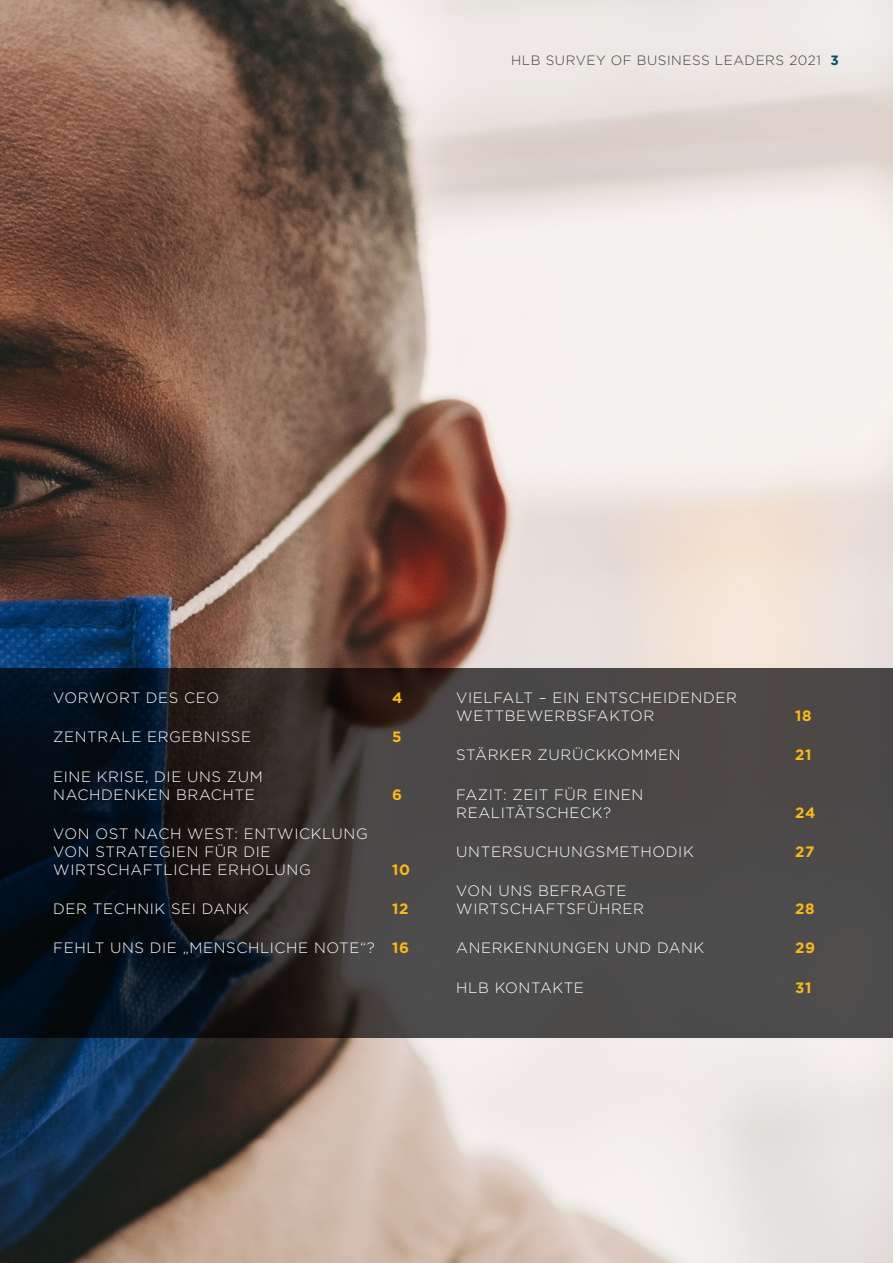
<style>
.page{position:relative;width:893px;height:1263px;background:#fff}
.page>*{position:absolute;margin:0;border:0;box-sizing:border-box;transform-origin:0 0}
.Body_Copy_-_Dark_gre{font:300 15px/18px "Gotham";letter-spacing:.04em;color:#fff}
.Body_Copy_-_Dark_gre-2{font:700 15px "Gotham";letter-spacing:.04em;color:#fcb814}
.t1{font:300 13.5px "Gotham";letter-spacing:.04em;color:#3e3e3f}
.s1{font-weight:700;color:#005269}
.s2{font-weight:700;color:#fcb814}
</style>
<div class="page">
<img style="left:0;top:0;width:893px;height:1263px">
<svg style="left:0;top:668px;width:893px;height:369px;background:#363536"></svg>
<p class="t1" style="left:511px;top:51px;width:329px">HLB SURVEY OF BUSINESS LEADERS 2021 <span class="s1">3</span></p>
<p class="Body_Copy_-_Dark_gre" style="left:53px;top:688px;width:167px">VORWORT DES CEO</p>
<p class="Body_Copy_-_Dark_gre-2" style="left:392px;top:688px;width:12px">4</p>
<p class="Body_Copy_-_Dark_gre" style="left:53px;top:727px;width:199px">ZENTRALE ERGEBNISSE</p>
<p class="Body_Copy_-_Dark_gre-2" style="left:392px;top:727px;width:11px">5</p>
<p class="Body_Copy_-_Dark_gre" style="left:53px;top:767px;width:211px">EINE KRISE, DIE UNS ZUM<br>NACHDENKEN BRACHTE</p>
<p class="Body_Copy_-_Dark_gre-2" style="left:392px;top:784px;width:11px">6</p>
<p class="Body_Copy_-_Dark_gre" style="left:53px;top:824px;width:316px">VON OST NACH WEST: ENTWICKLUNG<br>VON STRATEGIEN FÜR DIE<br>WIRTSCHAFTLICHE ERHOLUNG</p>
<p class="Body_Copy_-_Dark_gre-2" style="left:392px;top:859px;width:19px">10</p>
<p class="Body_Copy_-_Dark_gre" style="left:53px;top:899px;width:197px">DER TECHNIK SEI DANK</p>
<p class="Body_Copy_-_Dark_gre-2" style="left:392px;top:899px;width:18px">12</p>
<p class="Body_Copy_-_Dark_gre" style="left:53px;top:939px;width:357px">FEHLT UNS DIE „MENSCHLICHE NOTE“? <span class="s2">16</span></p>
<p class="Body_Copy_-_Dark_gre" style="left:456px;top:688px;width:282px">VIELFALT – EIN ENTSCHEIDENDER<br>WETTBEWERBSFAKTOR</p>
<p class="Body_Copy_-_Dark_gre-2" style="left:795px;top:706px;width:18px">18</p>
<p class="Body_Copy_-_Dark_gre" style="left:456px;top:745px;width:226px">STÄRKER ZURÜCKKOMMEN</p>
<p class="Body_Copy_-_Dark_gre-2" style="left:795px;top:745px;width:18px">21</p>
<p class="Body_Copy_-_Dark_gre" style="left:456px;top:785px;width:189px">FAZIT: ZEIT FÜR EINEN<br>REALITÄTSCHECK?</p>
<p class="Body_Copy_-_Dark_gre-2" style="left:795px;top:802px;width:22px">24</p>
<p class="Body_Copy_-_Dark_gre" style="left:456px;top:842px;width:239px">UNTERSUCHUNGSMETHODIK</p>
<p class="Body_Copy_-_Dark_gre-2" style="left:795px;top:841px;width:21px">27</p>
<p class="Body_Copy_-_Dark_gre" style="left:456px;top:881px;width:189px">VON UNS BEFRAGTE<br>WIRTSCHAFTSFÜHRER</p>
<p class="Body_Copy_-_Dark_gre-2" style="left:795px;top:899px;width:21px">28</p>
<p class="Body_Copy_-_Dark_gre" style="left:456px;top:939px;width:250px">ANERKENNUNGEN UND DANK</p>
<p class="Body_Copy_-_Dark_gre-2" style="left:795px;top:938px;width:21px">29</p>
<p class="Body_Copy_-_Dark_gre" style="left:456px;top:978px;width:129px">HLB KONTAKTE</p>
<p class="Body_Copy_-_Dark_gre-2" style="left:795px;top:977px;width:18px">31</p>
</div>
